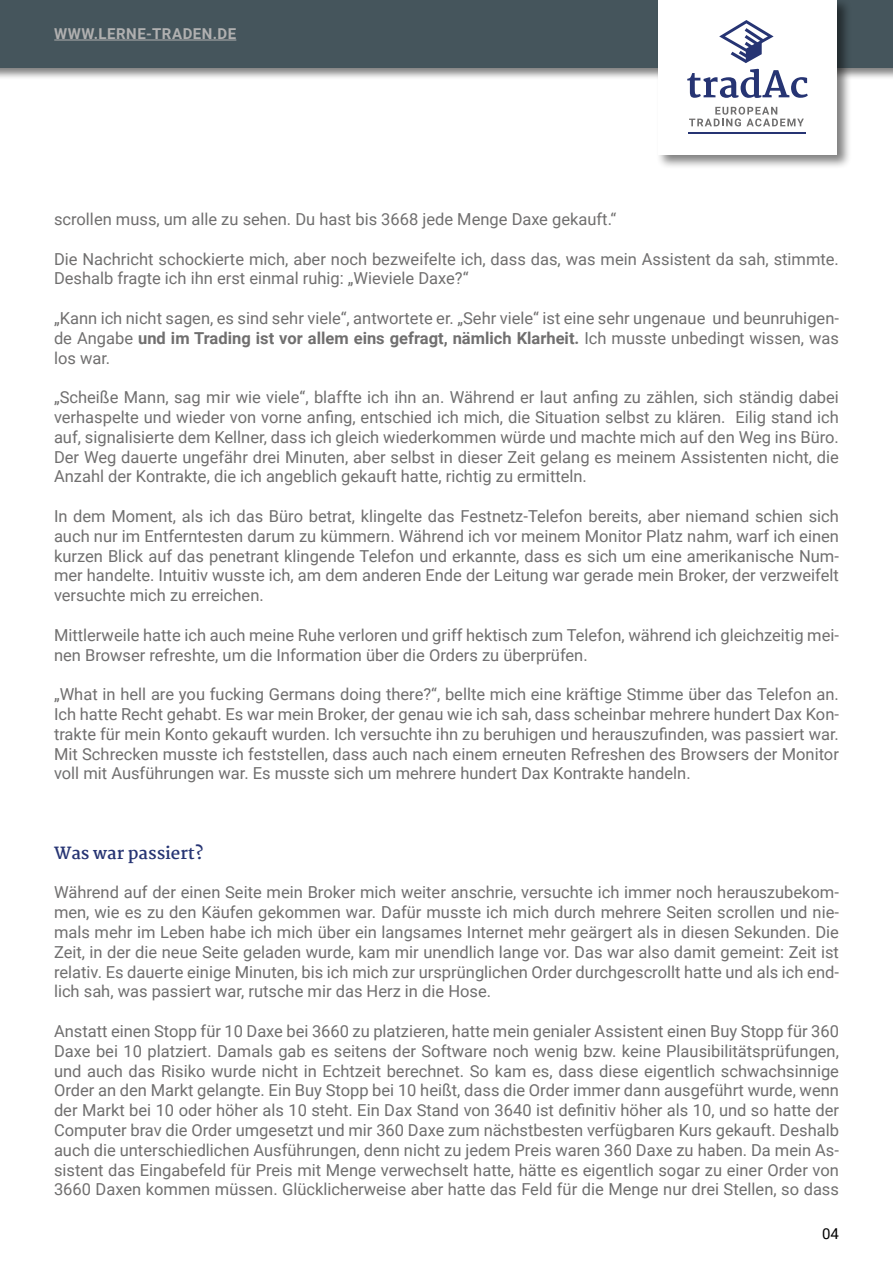
<style>
.page{position:relative;width:893px;height:1263px;background:#fff}
.page>*{position:absolute;margin:0;border:0;box-sizing:border-box;transform-origin:0 0}
.t1{font:16.5px/19.8px "Roboto";color:#706f6f;text-align:justify}
.t2{font:700 16.5px "Martel";color:#263473}
.t3{font:700 15px "Roboto";letter-spacing:.035em;color:#b0b0b0}
.t4{font:15px "Roboto";color:#000}
.s1{font-weight:700}
</style>
<div class="page">
<div style="left:0;top:0;width:893px;height:79px;background:#000;opacity:.5"></div>
<div style="left:0;top:0;width:893px;height:67px;background:#45555c"></div>
<div style="left:656px;top:0;width:195px;height:169px;background:#000;opacity:.5"></div>
<div style="left:658px;top:0;width:179px;height:155px;background:#fff"></div>
<svg style="left:687px;top:69px;width:121px;height:29px"></svg>
<svg style="left:689px;top:107px;width:115px;height:19px"></svg>
<hr style="left:688px;top:132px;width:118px;height:2px;background:#263473">
<svg style="left:719px;top:20px;width:55px;height:43px"></svg>
<hr style="left:54px;top:40px;width:182px;height:1px;background:#b0b0b0">
<p class="t3" style="left:54px;top:23px;width:183px">WWW.LERNE-TRADEN.DE</p>
<p class="t1" style="left:54px;top:209px;width:564px">scrollen muss, um alle zu sehen. Du hast bis 3668 jede Menge Daxe gekauft.“</p>
<p class="t1" style="left:54px;top:248px;width:786px">Die Nachricht schockierte mich, aber noch bezweifelte ich, dass das, was mein Assistent da sah, stimmte.<br>Deshalb fragte ich ihn erst einmal ruhig: „Wieviele Daxe?“</p>
<p class="t1" style="left:54px;top:308px;width:786px">„Kann ich nicht sagen, es sind sehr viele“, antwortete er. „Sehr viele“ ist eine sehr ungenaue und beunruhigen&shy;de Angabe <span class="s1">und im Trading ist vor allem eins gefragt, nämlich Klarheit.</span> Ich musste unbedingt wissen, was los war.</p>
<p class="t1" style="left:54px;top:387px;width:786px">„Scheiße Mann, sag mir wie viele“, blaffte ich ihn an. Während er laut anfing zu zählen, sich ständig dabei verhaspelte und wieder von vorne anfing, entschied ich mich, die Situation selbst zu klären. Eilig stand ich auf, signalisierte dem Kellner, dass ich gleich wiederkommen würde und machte mich auf den Weg ins Büro.<br>Der Weg dauerte ungefähr drei Minuten, aber selbst in dieser Zeit gelang es meinem Assistenten nicht, die Anzahl der Kontrakte, die ich angeblich gekauft hatte, richtig zu ermitteln.</p>
<p class="t1" style="left:54px;top:506px;width:786px">In dem Moment, als ich das Büro betrat, klingelte das Festnetz-Telefon bereits, aber niemand schien sich auch nur im Entferntesten darum zu kümmern. Während ich vor meinem Monitor Platz nahm, warf ich einen kurzen Blick auf das penetrant klingende Telefon und erkannte, dass es sich um eine amerikanische Num&shy;mer handelte. Intuitiv wusste ich, am dem anderen Ende der Leitung war gerade mein Broker, der verzweifelt versuchte mich zu erreichen.</p>
<p class="t1" style="left:54px;top:624px;width:786px">Mittlerweile hatte ich auch meine Ruhe verloren und griff hektisch zum Telefon, während ich gleichzeitig mei&shy;nen Browser refreshte, um die Information über die Orders zu überprüfen.</p>
<p class="t1" style="left:54px;top:684px;width:786px">„What in hell are you fucking Germans doing there?“, bellte mich eine kräftige Stimme über das Telefon an.<br>Ich hatte Recht gehabt. Es war mein Broker, der genau wie ich sah, dass scheinbar mehrere hundert Dax Kon&shy;trakte für mein Konto gekauft wurden. Ich versuchte ihn zu beruhigen und herauszufinden, was passiert war.<br>Mit Schrecken musste ich feststellen, dass auch nach einem erneuten Refreshen des Browsers der Monitor voll mit Ausführungen war. Es musste sich um mehrere hundert Dax Kontrakte handeln.</p>
<p class="t2" style="left:54px;top:843px;width:151px">Was war passiert?</p>
<p class="t1" style="left:54px;top:882px;width:786px">Während auf der einen Seite mein Broker mich weiter anschrie, versuchte ich immer noch herauszubekom&shy;men, wie es zu den Käufen gekommen war. Dafür musste ich mich durch mehrere Seiten scrollen und nie&shy;mals mehr im Leben habe ich mich über ein langsames Internet mehr geärgert als in diesen Sekunden. Die Zeit, in der die neue Seite geladen wurde, kam mir unendlich lange vor. Das war also damit gemeint: Zeit ist relativ. Es dauerte einige Minuten, bis ich mich zur ursprünglichen Order durchgescrollt hatte und als ich end&shy;lich sah, was passiert war, rutsche mir das Herz in die Hose.</p>
<p class="t1" style="left:54px;top:1020px;width:786px">Anstatt einen Stopp für 10 Daxe bei 3660 zu platzieren, hatte mein genialer Assistent einen Buy Stopp für 360<br>Daxe bei 10 platziert. Damals gab es seitens der Software noch wenig bzw. keine Plausibilitätsprüfungen, und auch das Risiko wurde nicht in Echtzeit berechnet. So kam es, dass diese eigentlich schwachsinnige Order an den Markt gelangte. Ein Buy Stopp bei 10 heißt, dass die Order immer dann ausgeführt wurde, wenn der Markt bei 10 oder höher als 10 steht. Ein Dax Stand von 3640 ist definitiv höher als 10, und so hatte der Computer brav die Order umgesetzt und mir 360 Daxe zum nächstbesten verfügbaren Kurs gekauft. Deshalb auch die unterschiedlichen Ausführungen, denn nicht zu jedem Preis waren 360 Daxe zu haben. Da mein As&shy;sistent das Eingabefeld für Preis mit Menge verwechselt hatte, hätte es eigentlich sogar zu einer Order von 3660 Daxen kommen müssen. Glücklicherweise aber hatte das Feld für die Menge nur drei Stellen, so dass</p>
<p class="t4" style="left:822px;top:1223px;width:18px">04</p>
</div>
